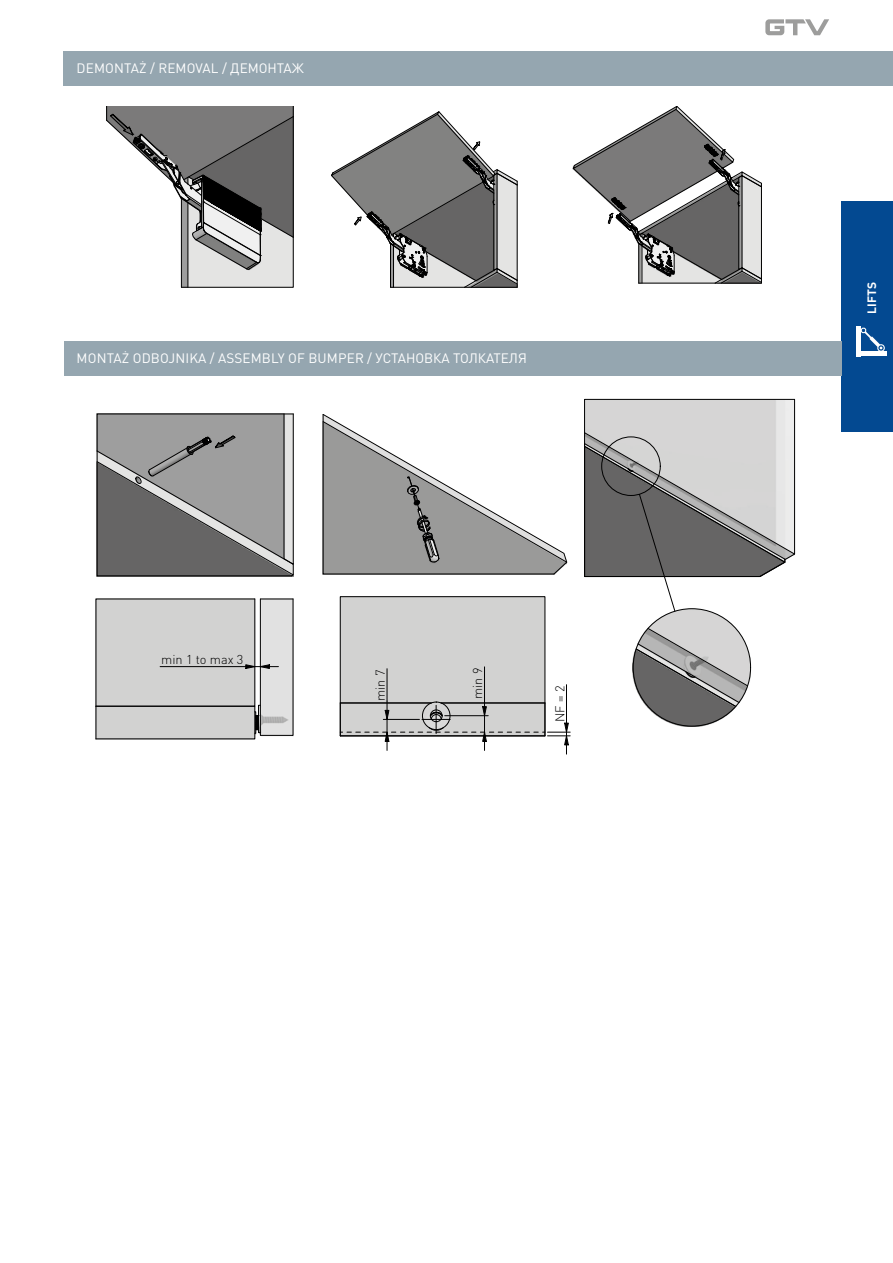
<style>
.page{position:relative;width:893px;height:1263px;background:#fff}
.page>*{position:absolute;margin:0;border:0;box-sizing:border-box;transform-origin:0 0}
.t1{font:13.5px "DIN Pro";letter-spacing:.01em;color:#fff}
.t2{font:300 12.75px "DIN Pro";color:#000}
.t3{font:700 12px "DIN Pro";letter-spacing:.01em;color:#fff}
</style>
<div class="page">
<svg style="left:765px;top:19px;width:64px;height:16px"></svg>
<div style="left:842px;top:201px;width:51px;height:231px;background:#034991"></div>
<svg style="left:861px;top:327px;width:24px;height:25px"></svg>
<hr style="left:859px;top:352px;width:27px;height:4px;background:#fff">
<div style="left:856px;top:326px;width:5px;height:30px;background:#fff"></div>
<svg style="left:106px;top:107px;width:188px;height:181px"></svg>
<svg style="left:331px;top:111px;width:187px;height:177px"></svg>
<svg style="left:572px;top:107px;width:190px;height:177px"></svg>
<img style="left:633px;top:612px;width:118px;height:114px">
<img style="left:98px;top:601px;width:193px;height:138px">
<svg style="left:96px;top:413px;width:198px;height:164px;background:#898989"></svg>
<svg style="left:322px;top:414px;width:246px;height:161px"></svg>
<svg style="left:635px;top:627px;width:113px;height:80px;background:#a0a0a0"></svg>
<div style="left:254px;top:711px;width:2px;height:23px;border:1px solid #000"></div>
<svg style="left:255px;top:715px;width:3px;height:15px"></svg>
<div style="left:258px;top:705px;width:3px;height:28px;border:1px solid #000"></div>
<svg style="left:584px;top:399px;width:211px;height:213px"></svg>
<svg style="left:95px;top:598px;width:183px;height:109px;background:#cbcbcb"></svg>
<hr style="left:160px;top:666px;width:86px;height:1px;background:#000">
<svg style="left:340px;top:596px;width:230px;height:158px"></svg>
<hr style="left:383px;top:719px;width:36px;height:1px;background:#000">
<hr style="left:387px;top:669px;width:1px;height:32px;background:#000">
<div style="left:64px;top:51px;width:829px;height:34px;background:#95a6b0"></div>
<div style="left:64px;top:341px;width:778px;height:34px;background:#95a6b0"></div>
<p class="t1" style="left:77px;top:59px;width:229px">DEMONTAŻ / REMOVAL / ДЕМОНТАЖ</p>
<p class="t1" style="left:77px;top:349px;width:452px">MONTAŻ ODBOJNIKA / ASSEMBLY OF BUMPER / УСТАНОВКА ТОЛКАТЕЛЯ</p>
<p class="t2" style="left:161px;top:651px;width:84px">min 1 to max 3</p>
<p class="t2" style="left:371px;top:701px;width:33px;rotate:-90deg">min 7</p>
<p class="t2" style="left:469px;top:699px;width:33px;rotate:-90deg">min 9</p>
<p class="t2" style="left:551px;top:722px;width:38px;rotate:-90deg">NF=2</p>
<p class="t3" style="left:864px;top:314px;width:34px;rotate:-90deg">LIFTS</p>
</div>
